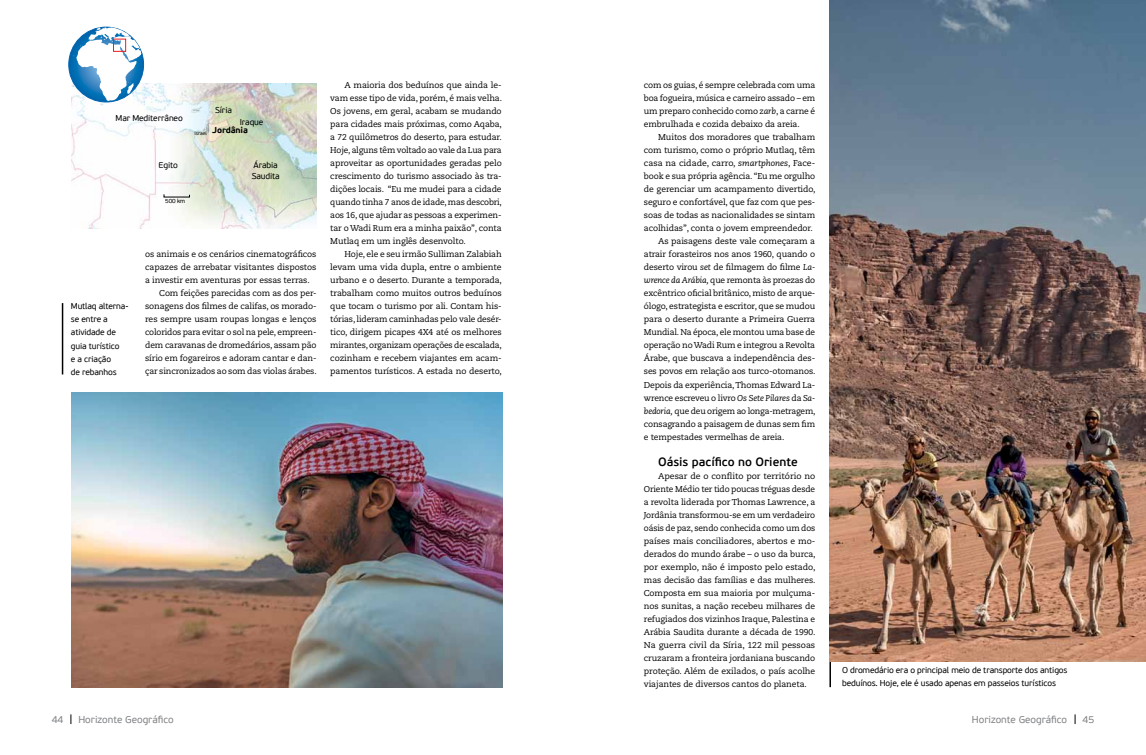
<style>
.page{position:relative;width:1146px;height:755px;background:#fff}
.page>*{position:absolute;margin:0;border:0;box-sizing:border-box;transform-origin:0 0}
.t1{font:600 12px "PF Beau Sans Pro";color:#000}
.t2{font:10px "PF Beau Sans Pro";color:#808285}
.t3{font:8.5px/13px "Caecilia LT Std";letter-spacing:-.015em;color:#000;text-align:justify}
.t4{font:8.5px/13px "PF Beau Sans Pro";letter-spacing:-.015em;color:#000}
.t5{font:700 8.5px "PF Beau Sans Pro";letter-spacing:-.015em;color:#000}
.t6{font:6px "PF Beau Sans Pro";color:#000}
.t7{font:5.1px "PF Beau Sans Pro";letter-spacing:-.015em;color:#000}
.s1{font-style:italic}
</style>
<div class="page">
<img style="left:71px;top:83px;width:245px;height:145px">
<hr style="left:829px;top:615px;width:1px;height:71px;background:#000">
<img style="left:71px;top:392px;width:431px;height:294px">
<hr style="left:62px;top:303px;width:1px;height:71px;background:#000">
<img style="left:829px;top:0;width:316px;height:660px">
<svg style="left:73px;top:27px;width:68px;height:74px"></svg>
<div style="left:113px;top:39px;width:13px;height:13px;border:1px solid #ed1d24"></div>
<svg style="left:163px;top:193px;width:27px;height:5px"></svg>
<p class="t4" style="left:115px;top:112px;width:69px">Mar Mediterrâneo</p>
<p class="t4" style="left:159px;top:158px;width:21px">Egito</p>
<p class="t6" style="left:165px;top:198px;width:22px">500 km</p>
<p class="t4" style="left:215px;top:103px;width:18px">Síria</p>
<p class="t4" style="left:240px;top:115px;width:25px">Iraque</p>
<p class="t5" style="left:212px;top:125px;width:37px">Jordânia</p>
<p class="t7" style="left:194px;top:130px;width:14px">Israel</p>
<p class="t4" style="left:252px;top:159px;width:30px;line-height:11px">Árabia<br>Saudita</p>
<p class="t4" style="left:71px;top:300px;width:59px">Mutlaq alterna&shy;se entre a atividade de guia turístico<br>e a criação<br>de rebanhos</p>
<p class="t3" style="left:145px;top:248px;width:173px">os animais e os cenários cinematográficos</p>
<p class="t3" style="left:145px;top:261px;width:173px">capazes de arrebatar visitantes dispostos</p>
<p class="t3" style="left:145px;top:274px;width:166px">a investir em aventuras por essas terras.</p>
<p class="t3" style="left:159px;top:287px;width:159px">Com feições parecidas com as dos per-</p>
<p class="t3" style="left:145px;top:300px;width:173px">sonagens dos filmes de califas, os morado-</p>
<p class="t3" style="left:145px;top:313px;width:173px">res sempre usam roupas longas e lenços</p>
<p class="t3" style="left:145px;top:326px;width:173px">coloridos para evitar o sol na pele, empreen-</p>
<p class="t3" style="left:145px;top:339px;width:173px">dem caravanas de dromedários, assam pão</p>
<p class="t3" style="left:145px;top:352px;width:173px">sírio em fogareiros e adoram cantar e dan-</p>
<p class="t3" style="left:145px;top:365px;width:173px">çar sincronizados ao som das violas árabes.</p>
<p class="t3" style="left:330px;top:79px;width:173px;text-indent:14px">A maioria dos beduínos que ainda le&shy;vam esse tipo de vida, porém, é mais velha.<br>Os jovens, em geral, acabam se mudando para cidades mais próximas, como Aqaba, a 72 quilômetros do deserto, para estudar.<br>Hoje, alguns têm voltado ao vale da Lua para aproveitar as oportunidades geradas pelo crescimento do turismo associado às tra&shy;dições locais. “Eu me mudei para a cidade quando tinha 7 anos de idade, mas descobri, aos 16, que ajudar as pessoas a experimen&shy;tar o Wadi Rum era a minha paixão”, conta Mutlaq em um inglês desenvolto.</p>
<p class="t3" style="left:330px;top:248px;width:173px;text-indent:14px">Hoje, ele e seu irmão Sulliman Zalabiah levam uma vida dupla, entre o ambiente urbano e o deserto. Durante a temporada, trabalham como muitos outros beduínos que tocam o turismo por ali. Contam his&shy;tórias, lideram caminhadas pelo vale desér&shy;tico, dirigem picapes 4X4 até os melhores mirantes, organizam operações de escalada, cozinham e recebem viajantes em acam&shy;pamentos turísticos. A estada no deserto,</p>
<p class="t3" style="left:643px;top:79px;width:173px">com os guias, é sempre celebrada com uma boa fogueira, música e carneiro assado – em um preparo conhecido como <span class="s1">zarb</span>, a carne é embrulhada e cozida debaixo da areia.</p>
<p class="t3" style="left:658px;top:131px;width:159px">Muitos dos moradores que trabalham</p>
<p class="t3" style="left:643px;top:144px;width:173px">com turismo, como o próprio Mutlaq, têm</p>
<p class="t3" style="left:643px;top:157px;width:173px">casa na cidade, carro, <span class="s1">smartphones</span>, Face-</p>
<p class="t3" style="left:643px;top:170px;width:173px">book e sua própria agência. “Eu me orgulho</p>
<p class="t3" style="left:643px;top:183px;width:173px">de gerenciar um acampamento divertido,</p>
<p class="t3" style="left:643px;top:196px;width:173px">seguro e confortável, que faz com que pes-</p>
<p class="t3" style="left:643px;top:209px;width:173px">soas de todas as nacionalidades se sintam</p>
<p class="t3" style="left:643px;top:222px;width:170px">acolhidas”, conta o jovem empreendedor.</p>
<p class="t3" style="left:658px;top:235px;width:158px">As paisagens deste vale começaram a</p>
<p class="t3" style="left:643px;top:248px;width:173px">atrair forasteiros nos anos 1960, quando o</p>
<p class="t3" style="left:643px;top:261px;width:173px">deserto virou <span class="s1">set</span> de filmagem do filme <span class="s1">La-</span></p>
<p class="t3" style="left:643px;top:274px;width:173px"><span class="s1">wrence da Arábia,</span> que remonta às proezas do</p>
<p class="t3" style="left:643px;top:287px;width:173px">excêntrico oficial britânico, misto de arque-</p>
<p class="t3" style="left:643px;top:300px;width:173px">ólogo, estrategista e escritor, que se mudou</p>
<p class="t3" style="left:643px;top:313px;width:173px">para o deserto durante a Primeira Guerra</p>
<p class="t3" style="left:643px;top:326px;width:173px">Mundial. Na época, ele montou uma base de</p>
<p class="t3" style="left:643px;top:339px;width:173px">operação no Wadi Rum e integrou a Revolta</p>
<p class="t3" style="left:643px;top:352px;width:173px">Árabe, que buscava a independência des-</p>
<p class="t3" style="left:643px;top:365px;width:173px">ses povos em relação aos turco-otomanos.</p>
<p class="t3" style="left:643px;top:378px;width:173px">Depois da experiência, Thomas Edward La-</p>
<p class="t3" style="left:643px;top:391px;width:173px">wrence escreveu o livro <span class="s1">Os Sete Pilares</span> da <span class="s1">Sa-</span></p>
<p class="t3" style="left:643px;top:404px;width:173px"><span class="s1">bedoria,</span> que deu origem ao longa-metragem,</p>
<p class="t3" style="left:643px;top:417px;width:173px">consagrando a paisagem de dunas sem fim</p>
<p class="t3" style="left:643px;top:430px;width:142px">e tempestades vermelhas de areia.</p>
<h1 class="t1" style="left:658px;top:454px;width:141px">Oásis pacífico no Oriente</h1>
<p class="t3" style="left:643px;top:469px;width:173px;text-indent:14px">Apesar de o conflito por território no Oriente Médio ter tido poucas tréguas desde a revolta liderada por Thomas Lawrence, a Jordânia transformou-se em um verdadeiro oásis de paz, sendo conhecida como um dos países mais conciliadores, abertos e mo&shy;derados do mundo árabe – o uso da burca, por exemplo, não é imposto pelo estado, mas decisão das famílias e das mulheres.<br>Composta em sua maioria por mulçuma&shy;nos sunitas, a nação recebeu milhares de refugiados dos vizinhos Iraque, Palestina e Arábia Saudita durante a década de 1990.<br>Na guerra civil da Síria, 122 mil pessoas cruzaram a fronteira jordaniana buscando proteção. Além de exilados, o país acolhe viajantes de diversos cantos do planeta.</p>
<p class="t4" style="left:842px;top:663px;width:227px">O dromedário era o principal meio de transporte dos antigos beduínos. Hoje, ele é usado apenas em passeios turísticos</p>
<p class="t2" style="left:52px;top:713px;width:13px">44</p>
<p class="t2" style="left:78px;top:713px;width:97px">Horizonte Geográfico</p>
<p class="t2" style="left:971px;top:713px;width:97px">Horizonte Geográfico</p>
<p class="t2" style="left:1082px;top:713px;width:13px">45</p>
</div>
